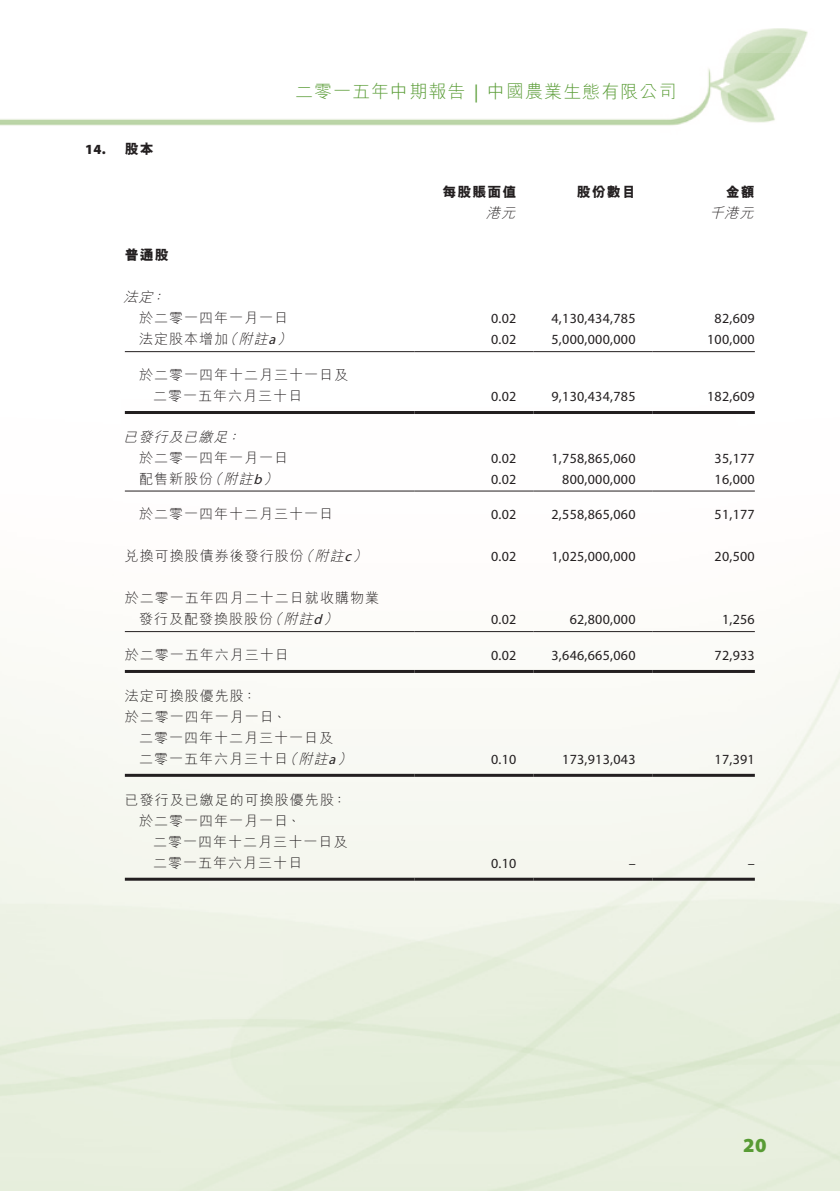
<style>
.page{position:relative;width:840px;height:1191px;background:#fff}
.page>*{position:absolute;margin:0;border:0;box-sizing:border-box;transform-origin:0 0}
.t1{font:900 20px "Myriad Pro";color:#589b34}
.t2{font:300 18px "M Hei HK";letter-spacing:.055em;color:#589b34}
.t3{font:18px "Myriad Pro";color:#589b34}
.Notes{font:14px "Myriad Pro";letter-spacing:.02em;color:#231f20}
.Notes-2{font:300 14px/21px "M Hei HK";letter-spacing:.07em;color:#231f20}
.Notes-3{font:italic 300 14px "M Hei HK";color:#231f20}
.Notes-4{font:800 14px "M Hei HK";letter-spacing:.07em;color:#231f20}
.Notes_HD1{font:900 14px "Myriad Pro";color:#231f20}
.Notes_HD1-2{font:800 14px "M Hei HK";color:#231f20}
.s1{font-family:"Myriad Pro";font-weight:400}
</style>
<div class="page">
<img style="left:1px;top:351px;width:838px;height:840px">
<img style="left:1px;top:53px;width:798px;height:73px">
<img style="left:0;top:0;width:1px;height:1191px">
<img style="left:0;top:0;width:1px;height:142px">
<hr style="left:0;top:5px;width:1px;height:48px;background:#fff">
<hr style="left:125px;top:351px;width:289px;height:1px;background:#231f20">
<hr style="left:414px;top:351px;width:119px;height:1px;background:#231f20">
<hr style="left:533px;top:351px;width:119px;height:1px;background:#231f20">
<hr style="left:652px;top:351px;width:102px;height:1px;background:#231f20">
<hr style="left:125px;top:411px;width:289px;height:3px;background:#231f20">
<hr style="left:414px;top:411px;width:119px;height:3px;background:#231f20">
<hr style="left:533px;top:411px;width:119px;height:3px;background:#231f20">
<hr style="left:652px;top:411px;width:102px;height:3px;background:#231f20">
<hr style="left:125px;top:490px;width:289px;height:1px;background:#231f20">
<hr style="left:414px;top:490px;width:119px;height:1px;background:#231f20">
<hr style="left:533px;top:490px;width:119px;height:1px;background:#231f20">
<hr style="left:652px;top:490px;width:102px;height:1px;background:#231f20">
<hr style="left:125px;top:631px;width:289px;height:1px;background:#231f20">
<hr style="left:414px;top:631px;width:119px;height:1px;background:#231f20">
<hr style="left:533px;top:631px;width:119px;height:1px;background:#231f20">
<hr style="left:652px;top:631px;width:102px;height:1px;background:#231f20">
<hr style="left:125px;top:670px;width:289px;height:3px;background:#231f20">
<hr style="left:414px;top:670px;width:119px;height:3px;background:#231f20">
<hr style="left:533px;top:670px;width:119px;height:3px;background:#231f20">
<hr style="left:652px;top:670px;width:102px;height:3px;background:#231f20">
<hr style="left:125px;top:774px;width:289px;height:3px;background:#231f20">
<hr style="left:414px;top:774px;width:119px;height:3px;background:#231f20">
<hr style="left:533px;top:774px;width:119px;height:3px;background:#231f20">
<hr style="left:652px;top:774px;width:102px;height:3px;background:#231f20">
<hr style="left:125px;top:877px;width:289px;height:3px;background:#231f20">
<hr style="left:414px;top:877px;width:119px;height:3px;background:#231f20">
<hr style="left:533px;top:877px;width:119px;height:3px;background:#231f20">
<hr style="left:652px;top:877px;width:102px;height:3px;background:#231f20">
<p class="Notes_HD1" style="left:85px;top:140px;width:22px">14.</p>
<p class="t2" style="left:295px;top:82px;width:172px">二零一五年中期報告</p>
<p class="t3" style="left:474px;top:81px;width:6px">|</p>
<p class="t2" style="left:487px;top:82px;width:191px">中國農業生態有限公司</p>
<p class="Notes_HD1-2" style="left:125px;top:142px;width:30px">股本</p>
<p class="Notes-4" style="left:125px;top:248px;width:45px">普通股</p>
<p class="Notes-3" style="left:151px;top:290px;width:19px">：</p>
<p class="Notes-3" style="left:123px;top:290px;width:34px">法定</p>
<p class="Notes-2" style="left:139px;top:307px;width:150px">於二零一四年一月一日</p>
<p class="Notes-4" style="left:442px;top:185px;width:75px">每股賬面值</p>
<p class="Notes-3" style="left:485px;top:206px;width:34px">港元</p>
<p class="Notes-4" style="left:576px;top:185px;width:60px">股份數目</p>
<p class="Notes" style="left:491px;top:310px;width:27px">0.02</p>
<p class="Notes" style="left:551px;top:310px;width:86px">4,130,434,785</p>
<p class="Notes-3" style="left:223px;top:332px;width:58px">（附註<span class="s1">a</span></p>
<p class="Notes-3" style="left:277px;top:332px;width:19px">(</p>
<p class="Notes-2" style="left:139px;top:328px;width:90px">法定股本增加</p>
<p class="Notes-2" style="left:139px;top:364px;width:210px">於二零一四年十二月三十一日及</p>
<p class="Notes" style="left:491px;top:331px;width:27px">0.02</p>
<p class="Notes" style="left:551px;top:331px;width:86px">5,000,000,000</p>
<p class="Notes-2" style="left:153px;top:385px;width:150px">二零一五年六月三十日</p>
<p class="Notes-3" style="left:226px;top:429px;width:19px">：</p>
<p class="Notes-3" style="left:123px;top:429px;width:109px">已發行及已繳足</p>
<p class="Notes" style="left:491px;top:387px;width:27px">0.02</p>
<p class="Notes" style="left:551px;top:387px;width:86px">9,130,434,785</p>
<p class="Notes-2" style="left:139px;top:447px;width:150px">於二零一四年一月一日</p>
<p class="Notes" style="left:491px;top:449px;width:27px">0.02</p>
<p class="Notes" style="left:551px;top:449px;width:86px">1,758,865,060</p>
<p class="Notes-3" style="left:208px;top:471px;width:60px">（附註<span class="s1">b</span></p>
<p class="Notes-3" style="left:263px;top:471px;width:19px">(</p>
<p class="Notes-2" style="left:139px;top:468px;width:75px">配售新股份</p>
<p class="Notes" style="left:491px;top:470px;width:27px">0.02</p>
<p class="Notes" style="left:562px;top:470px;width:75px">800,000,000</p>
<p class="Notes-2" style="left:139px;top:503px;width:195px">於二零一四年十二月三十一日</p>
<p class="Notes" style="left:491px;top:506px;width:27px">0.02</p>
<p class="Notes" style="left:551px;top:506px;width:86px">2,558,865,060</p>
<p class="Notes-3" style="left:298px;top:549px;width:58px">（附註<span class="s1">c</span></p>
<p class="Notes-3" style="left:352px;top:549px;width:19px">(</p>
<p class="Notes-2" style="left:125px;top:545px;width:180px">兌換可換股債券後發行股份</p>
<p class="Notes-2" style="left:125px;top:587px;width:255px">於二零一五年四月二十二日就收購物業</p>
<p class="Notes" style="left:491px;top:548px;width:27px">0.02</p>
<p class="Notes" style="left:551px;top:548px;width:86px">1,025,000,000</p>
<p class="Notes-3" style="left:268px;top:612px;width:60px">（附註<span class="s1">d</span></p>
<p class="Notes-3" style="left:323px;top:612px;width:19px">(</p>
<p class="Notes-2" style="left:139px;top:608px;width:135px">發行及配發換股股份</p>
<p class="Notes" style="left:491px;top:611px;width:27px">0.02</p>
<p class="Notes" style="left:569px;top:611px;width:67px">62,800,000</p>
<p class="Notes-2" style="left:125px;top:644px;width:165px">於二零一五年六月三十日</p>
<p class="Notes-2" style="left:125px;top:685px;width:133px">法定可換股優先股：</p>
<p class="Notes-2" style="left:139px;top:706px;width:195px;text-indent:-14px">於二零一四年一月一日、<br>二零一四年十二月三十一日及</p>
<p class="Notes" style="left:491px;top:646px;width:27px">0.02</p>
<p class="Notes" style="left:551px;top:646px;width:86px">3,646,665,060</p>
<p class="Notes-3" style="left:283px;top:751px;width:58px">（附註<span class="s1">a</span></p>
<p class="Notes-3" style="left:337px;top:751px;width:19px">(</p>
<p class="Notes-2" style="left:139px;top:748px;width:150px">二零一五年六月三十日</p>
<p class="Notes-2" style="left:125px;top:788px;width:223px">已發行及已繳足的可換股優先股：</p>
<p class="Notes-2" style="left:153px;top:809px;width:195px;text-indent:-14px">於二零一四年一月一日、<br>二零一四年十二月三十一日及</p>
<p class="Notes" style="left:491px;top:750px;width:27px">0.10</p>
<p class="Notes" style="left:562px;top:750px;width:75px">173,913,043</p>
<p class="Notes-2" style="left:153px;top:851px;width:150px">二零一五年六月三十日</p>
<p class="Notes" style="left:491px;top:854px;width:27px">0.10</p>
<p class="Notes" style="left:628px;top:854px;width:8px">–</p>
<p class="Notes-4" style="left:725px;top:185px;width:30px">金額</p>
<p class="Notes-3" style="left:709px;top:206px;width:49px">千港元</p>
<p class="Notes" style="left:714px;top:310px;width:42px">82,609</p>
<p class="Notes" style="left:706px;top:331px;width:49px">100,000</p>
<p class="Notes" style="left:706px;top:387px;width:49px">182,609</p>
<p class="Notes" style="left:714px;top:449px;width:42px">35,177</p>
<p class="Notes" style="left:714px;top:470px;width:42px">16,000</p>
<p class="Notes" style="left:714px;top:506px;width:42px">51,177</p>
<p class="Notes" style="left:714px;top:548px;width:42px">20,500</p>
<p class="Notes" style="left:721px;top:611px;width:34px">1,256</p>
<p class="Notes" style="left:714px;top:646px;width:42px">72,933</p>
<p class="Notes" style="left:714px;top:750px;width:42px">17,391</p>
<p class="Notes" style="left:747px;top:854px;width:8px">–</p>
<h1 class="t1" style="left:742px;top:1132px;width:25px">20</h1>
</div>
